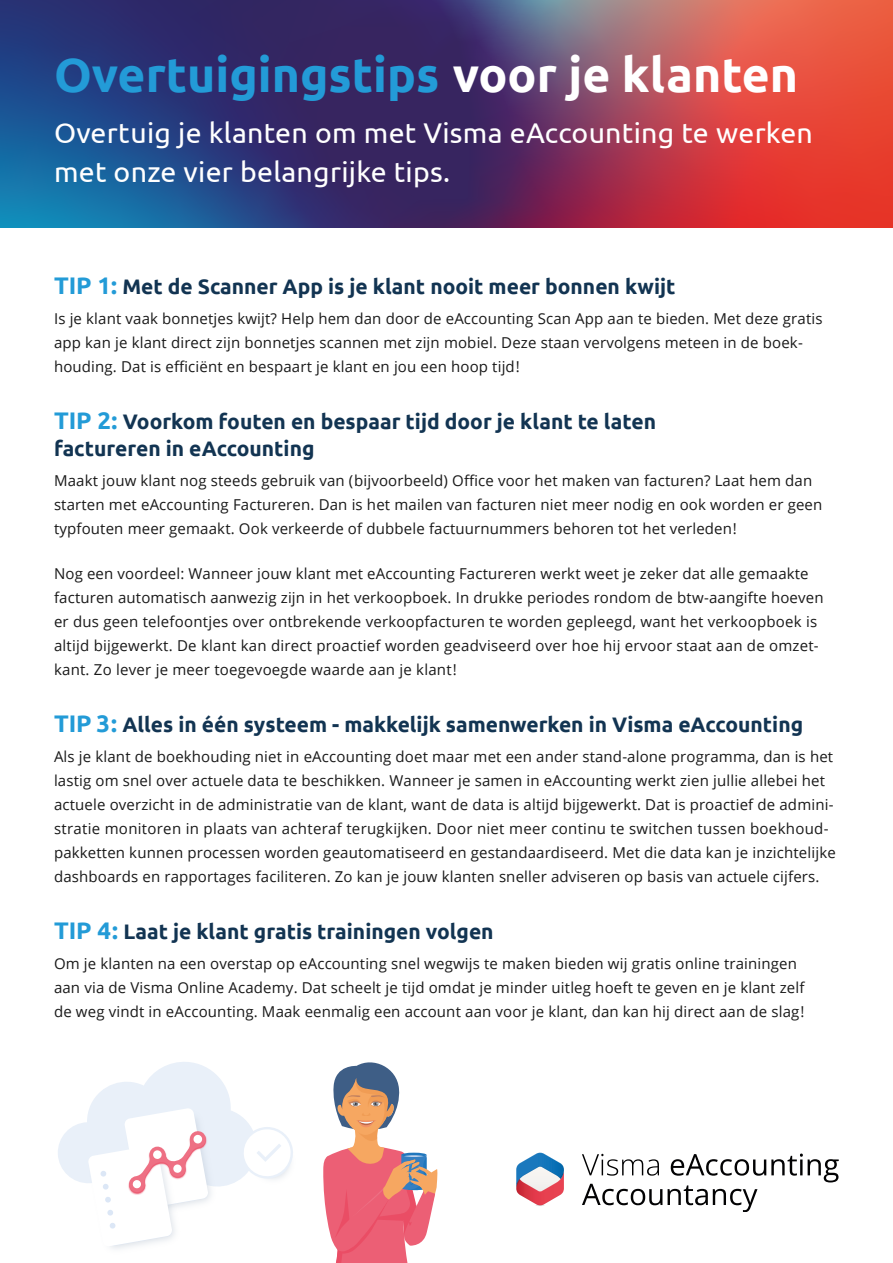
<style>
.page{position:relative;width:893px;height:1263px;background:#fff}
.page>*{position:absolute;margin:0;border:0;box-sizing:border-box;transform-origin:0 0}
.t1{font:700 48px "Ubuntu";color:#239bd7}
.t2{font:28.5px/39px "Ubuntu";letter-spacing:.01em;color:#fff}
.t3{font:700 21px/27px "Ubuntu";color:#123452}
.t4{font:15px/24px "Open Sans";letter-spacing:.01em;color:#191919}
.s1{color:#fff}
.s2{font-size:24px;color:#239bd7}
</style>
<div class="page">
<img style="left:0;top:0;width:893px;height:228px">
<svg style="left:582px;top:1154px;width:77px;height:22px"></svg>
<svg style="left:582px;top:1184px;width:80px;height:21px"></svg>
<svg style="left:668px;top:1153px;width:171px;height:59px"></svg>
<svg style="left:516px;top:1152px;width:48px;height:54px"></svg>
<svg style="left:58px;top:1062px;width:235px;height:185px"></svg>
<svg style="left:323px;top:1062px;width:115px;height:201px"></svg>
<p class="t1" style="left:54px;top:46px;width:746px">Overtuigingstips <span class="s1">voor je klanten</span></p>
<p class="t2" style="left:54px;top:112px;width:760px">Overtuig je klanten om met Visma eAccounting te werken met onze vier belangrijke tips.</p>
<p class="t3" style="left:54px;top:273px;width:623px"><span class="s2">TIP 1:</span> Met de Scanner App is je klant nooit meer bonnen kwijt</p>
<p class="t4" style="left:54px;top:306px;width:770px">Is je klant vaak bonnetjes kwijt? Help hem dan door de eAccounting Scan App aan te bieden. Met deze gratis app kan je klant direct zijn bonnetjes scannen met zijn mobiel. Deze staan vervolgens meteen in de boek&shy;houding. Dat is efficiënt en bespaart je klant en jou een hoop tijd!</p>
<p class="t3" style="left:54px;top:408px;width:604px"><span class="s2">TIP 2:</span> Voorkom fouten en bespaar tijd door je klant te laten factureren in eAccounting</p>
<p class="t4" style="left:54px;top:468px;width:770px">Maakt jouw klant nog steeds gebruik van (bijvoorbeeld) Office voor het maken van facturen? Laat hem dan starten met eAccounting Factureren. Dan is het mailen van facturen niet meer nodig en ook worden er geen typfouten meer gemaakt. Ook verkeerde of dubbele factuurnummers behoren tot het verleden!</p>
<p class="t4" style="left:54px;top:561px;width:771px">Nog een voordeel: Wanneer jouw klant met eAccounting Factureren werkt weet je zeker dat alle gemaakte facturen automatisch aanwezig zijn in het verkoopboek. In drukke periodes rondom de btw-aangifte hoeven er dus geen telefoontjes over ontbrekende verkoopfacturen te worden gepleegd, want het verkoopboek is altijd bijgewerkt. De klant kan direct proactief worden geadviseerd over hoe hij ervoor staat aan de omzet&shy;kant. Zo lever je meer toegevoegde waarde aan je klant!</p>
<p class="t3" style="left:54px;top:711px;width:751px"><span class="s2">TIP 3:</span> Alles in één systeem - makkelijk samenwerken in Visma eAccounting</p>
<p class="t4" style="left:54px;top:744px;width:783px">Als je klant de boekhouding niet in eAccounting doet maar met een ander stand-alone programma, dan is het lastig om snel over actuele data te beschikken. Wanneer je samen in eAccounting werkt zien jullie allebei het actuele overzicht in de administratie van de klant, want de data is altijd bijgewerkt. Dat is proactief de admini&shy;stratie monitoren in plaats van achteraf terugkijken. Door niet meer continu te switchen tussen boekhoud&shy;pakketten kunnen processen worden geautomatiseerd en gestandaardiseerd. Met die data kan je inzichtelijke dashboards en rapportages faciliteren. Zo kan je jouw klanten sneller adviseren op basis van actuele cijfers.</p>
<p class="t3" style="left:54px;top:918px;width:441px"><span class="s2">TIP 4:</span> Laat je klant gratis trainingen volgen</p>
<p class="t4" style="left:54px;top:951px;width:752px">Om je klanten na een overstap op eAccounting snel wegwijs te maken bieden wij gratis online trainingen aan via de Visma Online Academy. Dat scheelt je tijd omdat je minder uitleg hoeft te geven en je klant zelf de weg vindt in eAccounting. Maak eenmalig een account aan voor je klant, dan kan hij direct aan de slag!</p>
</div>
